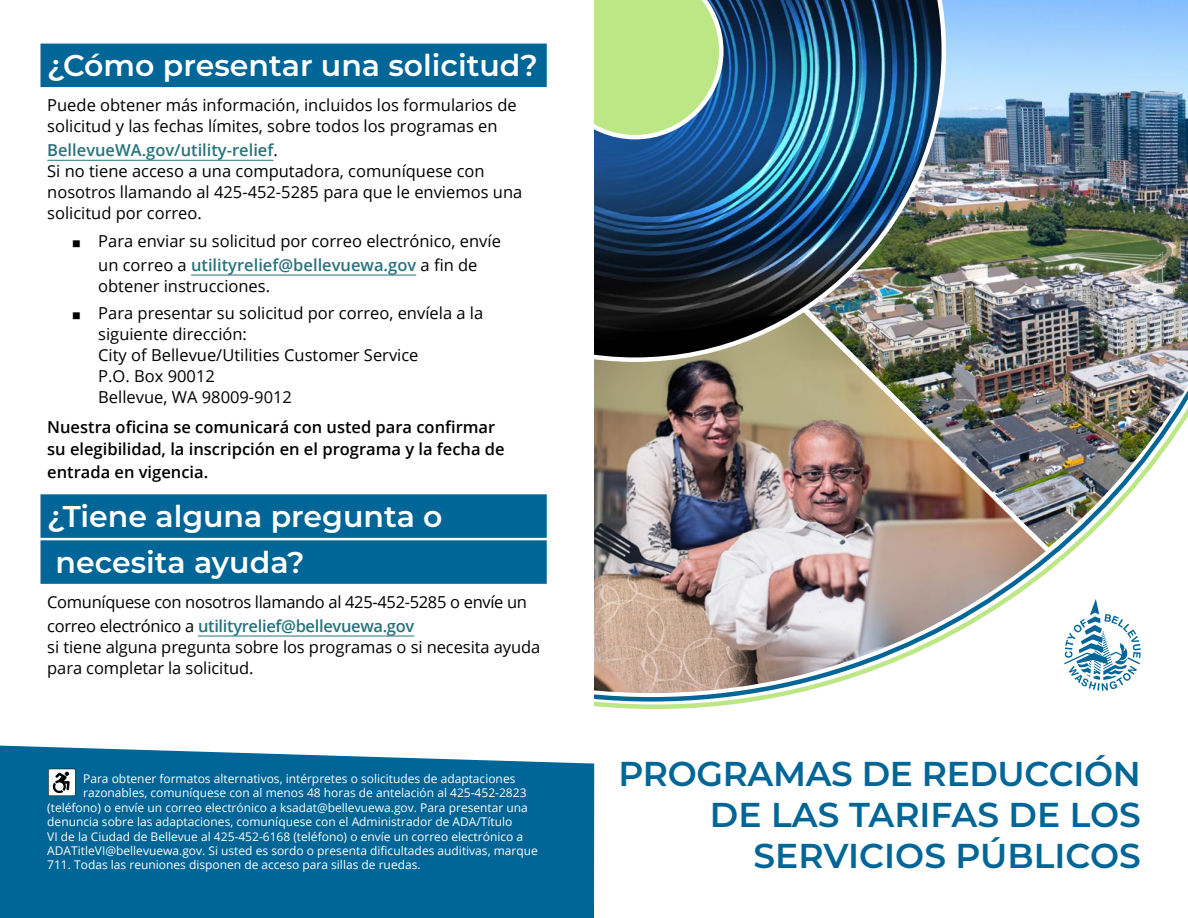
<style>
.page{position:relative;width:1188px;height:918px;background:#fff}
.page>*{position:absolute;margin:0;border:0;box-sizing:border-box;transform-origin:0 0}
.main_headline_cover{font:600 34.5px/41.4px "Montserrat";letter-spacing:-.01em;color:#006597;text-align:right}
.headlines-section{font:600 30px "Montserrat";color:#fff}
.text{font:16.5px/21px "Open Sans";color:#000}
.text-2{font:600 16.5px/22.5px "Open Sans";color:#000}
.text-3{font:16.5px/24px "Open Sans";letter-spacing:-.02em;color:#000}
.address_indent{font:16.5px "Open Sans";color:#000}
.ada{font:12px "Open Sans";color:#fff}
.s1{font-weight:600;color:#27737d}
</style>
<div class="page">
<img style="left:594px;top:0;width:594px;height:702px">
<svg style="left:594px;top:0;width:130px;height:139px;background:#add88d"></svg>
<div style="left:40px;top:44px;width:507px;height:43px;background:#006597"></div>
<hr style="left:47px;top:160px;width:226px;height:1px;background:#27737d">
<hr style="left:191px;top:275px;width:225px;height:1px;background:#27737d">
<div style="left:40px;top:494px;width:507px;height:44px;background:#006597"></div>
<div style="left:40px;top:540px;width:507px;height:44px;background:#006597"></div>
<hr style="left:198px;top:636px;width:216px;height:1px;background:#27737d">
<div style="left:0;top:746px;width:594px;height:172px;background:#006597"></div>
<svg style="left:48px;top:769px;width:27px;height:27px"></svg>
<svg style="left:1064px;top:599px;width:77px;height:92px"></svg>
<img style="left:798px;top:303px;width:257px;height:254px">
<p class="headlines-section" style="left:47px;top:44px;width:492px">¿Cómo presentar una solicitud?</p>
<p class="text" style="left:47px;top:94px;width:471px">Puede obtener más información, incluidos los formularios de solicitud y las fechas límites, sobre todos los programas en</p>
<p class="text" style="left:47px;top:139px;width:477px"><span class="s1">BellevueWA.gov/utility-relief</span>.<br>Si no tiene acceso a una computadora, comuníquese con nosotros llamando al 425-452-5285 para que le enviemos una solicitud por correo.</p>
<p class="text" style="left:71px;top:228px;width:431px;line-height:24px;text-align:center">◼ Para enviar su solicitud por correo electrónico, envíe un correo a <span class="s1">utilityrelief@bellevuewa.gov</span> a fin de</p>
<p class="text" style="left:98px;top:275px;width:173px">obtener instrucciones.</p>
<p class="text" style="left:98px;top:302px;width:387px;text-indent:-27px">◼ Para presentar su solicitud por correo, envíela a la siguiente dirección:</p>
<p class="address_indent" style="left:98px;top:344px;width:322px">City of Bellevue/Utilities Customer Service</p>
<p class="address_indent" style="left:98px;top:365px;width:118px">P.O. Box 90012</p>
<p class="address_indent" style="left:98px;top:386px;width:195px">Bellevue, WA 98009-9012</p>
<p class="text-2" style="left:47px;top:415px;width:459px">Nuestra oficina se comunicará con usted para confirmar su elegibilidad, la inscripción en el programa y la fecha de entrada en vigencia.</p>
<p class="headlines-section" style="left:47px;top:495px;width:397px">¿Tiene alguna pregunta o</p>
<p class="headlines-section" style="left:56px;top:541px;width:251px">necesita ayuda?</p>
<p class="text-3" style="left:47px;top:589px;width:481px">Comuníquese con nosotros llamando al 425-452-5285 o envíe un correo electrónico a <span class="s1">utilityrelief@bellevuewa.gov</span></p>
<p class="text" style="left:47px;top:636px;width:495px">si tiene alguna pregunta sobre los programas o si necesita ayuda para completar la solicitud.</p>
<p class="ada" style="left:83px;top:770px;width:434px">Para obtener formatos alternativos, intérpretes o solicitudes de adaptaciones</p>
<p class="ada" style="left:83px;top:785px;width:445px">razonables, comuníquese con al menos 48 horas de antelación al 425-452-2823</p>
<p class="ada" style="left:47px;top:799px;width:482px">(teléfono) o envíe un correo electrónico a ksadat@bellevuewa.gov. Para presentar una</p>
<p class="ada" style="left:47px;top:814px;width:467px">denuncia sobre las adaptaciones, comuníquese con el Administrador de ADA/Título</p>
<p class="ada" style="left:47px;top:828px;width:477px">VI de la Ciudad de Bellevue al 425-452-6168 (teléfono) o envíe un correo electrónico a</p>
<p class="ada" style="left:47px;top:842px;width:492px">ADATitleVI@bellevuewa.gov. Si usted es sordo o presenta dificultades auditivas, marque</p>
<p class="ada" style="left:47px;top:857px;width:375px">711. Todas las reuniones disponen de acceso para sillas de ruedas.</p>
<p class="main_headline_cover" style="left:618px;top:751px;width:524px">PROGRAMAS DE REDUCCIÓN<br>DE LAS TARIFAS DE LOS<br>SERVICIOS PÚBLICOS</p>
</div>
